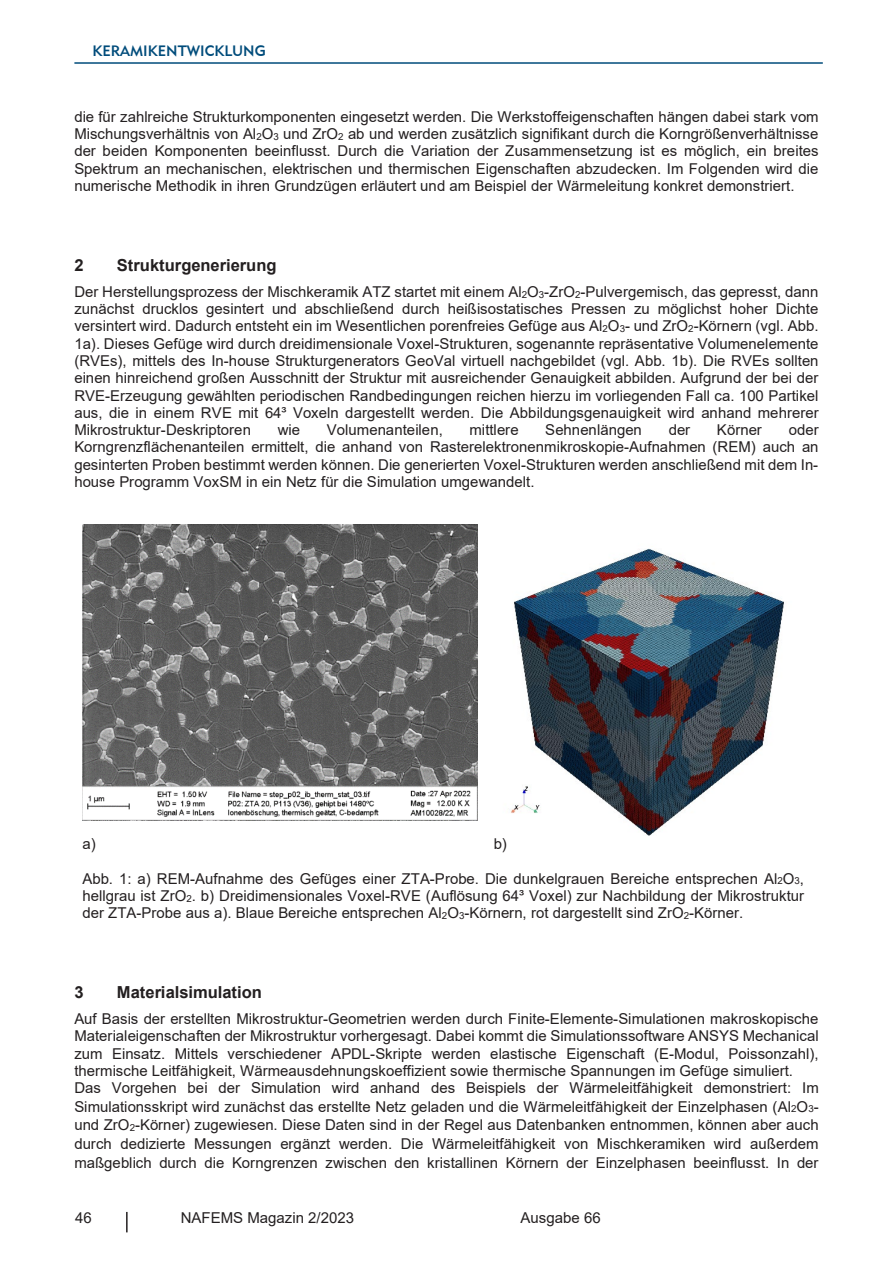
<style>
.page{position:relative;width:893px;height:1263px;background:#fff}
.page>*{position:absolute;margin:0;border:0;box-sizing:border-box;transform-origin:0 0}
.t1{font:700 16.5px "Arial";color:#231f20}
.t2{font:15px/17.2px "Arial";color:#231f20;text-align:justify}
.Pagina_Thema_links{font:15px "Geometric 415 BT Medium A";color:#004c7b}
.s1{font-size:9.75px}
</style>
<div class="page">
<hr style="left:126px;top:1212px;width:2px;height:20px;background:#231f20">
<hr style="left:74px;top:62px;width:749px;height:2px;background:#004c7b">
<img style="left:82px;top:525px;width:395px;height:295px">
<img style="left:510px;top:548px;width:274px;height:287px">
<p class="Pagina_Thema_links" style="left:92px;top:42px;width:175px">KERAMIKENTWICKLUNG</p>
<p class="t2" style="left:74px;top:108px;width:746px">die für zahlreiche Strukturkomponenten eingesetzt werden. Die Werkstoffeigenschaften hängen dabei stark vom Mischungsverhältnis von Al<span class="s1">2</span>O<span class="s1">3</span> und ZrO<span class="s1">2</span> ab und werden zusätzlich signifikant durch die Korngrößenverhältnisse der beiden Komponenten beeinflusst. Durch die Variation der Zusammensetzung ist es möglich, ein breites Spektrum an mechanischen, elektrischen und thermischen Eigenschaften abzudecken. Im Folgenden wird die numerische Methodik in ihren Grundzügen erläutert und am Beispiel der Wärmeleitung konkret demonstriert.</p>
<p class="t1" style="left:74px;top:253px;width:11px">2</p>
<p class="t1" style="left:117px;top:253px;width:161px">Strukturgenerierung</p>
<p class="t2" style="left:74px;top:283px;width:746px">Der Herstellungsprozess der Mischkeramik ATZ startet mit einem Al<span class="s1">2</span>O<span class="s1">3</span>-ZrO<span class="s1">2</span>-Pulvergemisch, das gepresst, dann zunächst drucklos gesintert und abschließend durch heißisostatisches Pressen zu möglichst hoher Dichte versintert wird. Dadurch entsteht ein im Wesentlichen porenfreies Gefüge aus Al<span class="s1">2</span>O<span class="s1">3</span>- und ZrO<span class="s1">2</span>-Körnern (vgl. Abb.<br>1a). Dieses Gefüge wird durch dreidimensionale Voxel-Strukturen, sogenannte repräsentative Volumenelemente (RVEs), mittels des In-house Strukturgenerators GeoVal virtuell nachgebildet (vgl. Abb. 1b). Die RVEs sollten einen hinreichend großen Ausschnitt der Struktur mit ausreichender Genauigkeit abbilden. Aufgrund der bei der RVE-Erzeugung gewählten periodischen Randbedingungen reichen hierzu im vorliegenden Fall ca. 100 Partikel aus, die in einem RVE mit 64³ Voxeln dargestellt werden. Die Abbildungsgenauigkeit wird anhand mehrerer Mikrostruktur-Deskriptoren</p>
<p class="t2" style="left:278px;top:421px;width:24px">wie</p>
<p class="t2" style="left:327px;top:421px;width:117px">Volumenanteilen,</p>
<p class="t2" style="left:469px;top:421px;width:51px">mittlere</p>
<p class="t2" style="left:545px;top:421px;width:98px">Sehnenlängen</p>
<p class="t2" style="left:669px;top:421px;width:23px">der</p>
<p class="t2" style="left:717px;top:421px;width:46px">Körner</p>
<p class="t2" style="left:74px;top:421px;width:746px;text-indent:714px">oder Korngrenzflächenanteilen ermittelt, die anhand von Rasterelektronenmikroskopie-Aufnahmen (REM) auch an gesinterten Proben bestimmt werden können. Die generierten Voxel-Strukturen werden anschließend mit dem In&shy;house Programm VoxSM in ein Netz für die Simulation umgewandelt.</p>
<p class="t2" style="left:82px;top:835px;width:15px">a)</p>
<p class="t2" style="left:494px;top:835px;width:15px">b)</p>
<p class="t2" style="left:82px;top:869px;width:723px">Abb. 1: a) REM-Aufnahme des Gefüges einer ZTA-Probe. Die dunkelgrauen Bereiche entsprechen Al<span class="s1">2</span>O<span class="s1">3</span>, hellgrau ist ZrO<span class="s1">2</span>. b) Dreidimensionales Voxel-RVE (Auflösung 64³ Voxel) zur Nachbildung der Mikrostruktur der ZTA-Probe aus a). Blaue Bereiche entsprechen Al<span class="s1">2</span>O<span class="s1">3</span>-Körnern, rot dargestellt sind ZrO<span class="s1">2</span>-Körner.</p>
<p class="t1" style="left:74px;top:980px;width:11px">3</p>
<p class="t1" style="left:117px;top:980px;width:147px">Materialsimulation</p>
<p class="t2" style="left:74px;top:1009px;width:746px;line-height:18px;text-align:left">Auf Basis der erstellten Mikrostruktur-Geometrien werden durch Finite-Elemente-Simulationen makroskopische Materialeigenschaften der Mikrostruktur vorhergesagt. Dabei kommt die Simulationssoftware ANSYS Mechanical zum Einsatz. Mittels verschiedener APDL-Skripte werden elastische Eigenschaft (E-Modul, Poissonzahl), thermische Leitfähigkeit, Wärmeausdehnungskoeffizient sowie thermische Spannungen im Gefüge simuliert.<br>Das Vorgehen bei der Simulation wird anhand des Beispiels der Wärmeleitfähigkeit demonstriert: Im Simulationsskript wird zunächst das erstellte Netz geladen und die Wärmeleitfähigkeit der Einzelphasen (Al<span class="s1">2</span>O<span class="s1">3</span>- und ZrO<span class="s1">2</span>-Körner) zugewiesen. Diese Daten sind in der Regel aus Datenbanken entnommen, können aber auch durch dedizierte Messungen ergänzt werden. Die Wärmeleitfähigkeit von Mischkeramiken wird außerdem maßgeblich durch die Korngrenzen zwischen den kristallinen Körnern der Einzelphasen beeinflusst. In der</p>
<p class="t2" style="left:75px;top:1209px;width:18px">46</p>
<p class="t2" style="left:181px;top:1209px;width:175px">NAFEMS Magazin 2/2023</p>
<p class="t2" style="left:521px;top:1209px;width:82px">Ausgabe 66</p>
</div>
